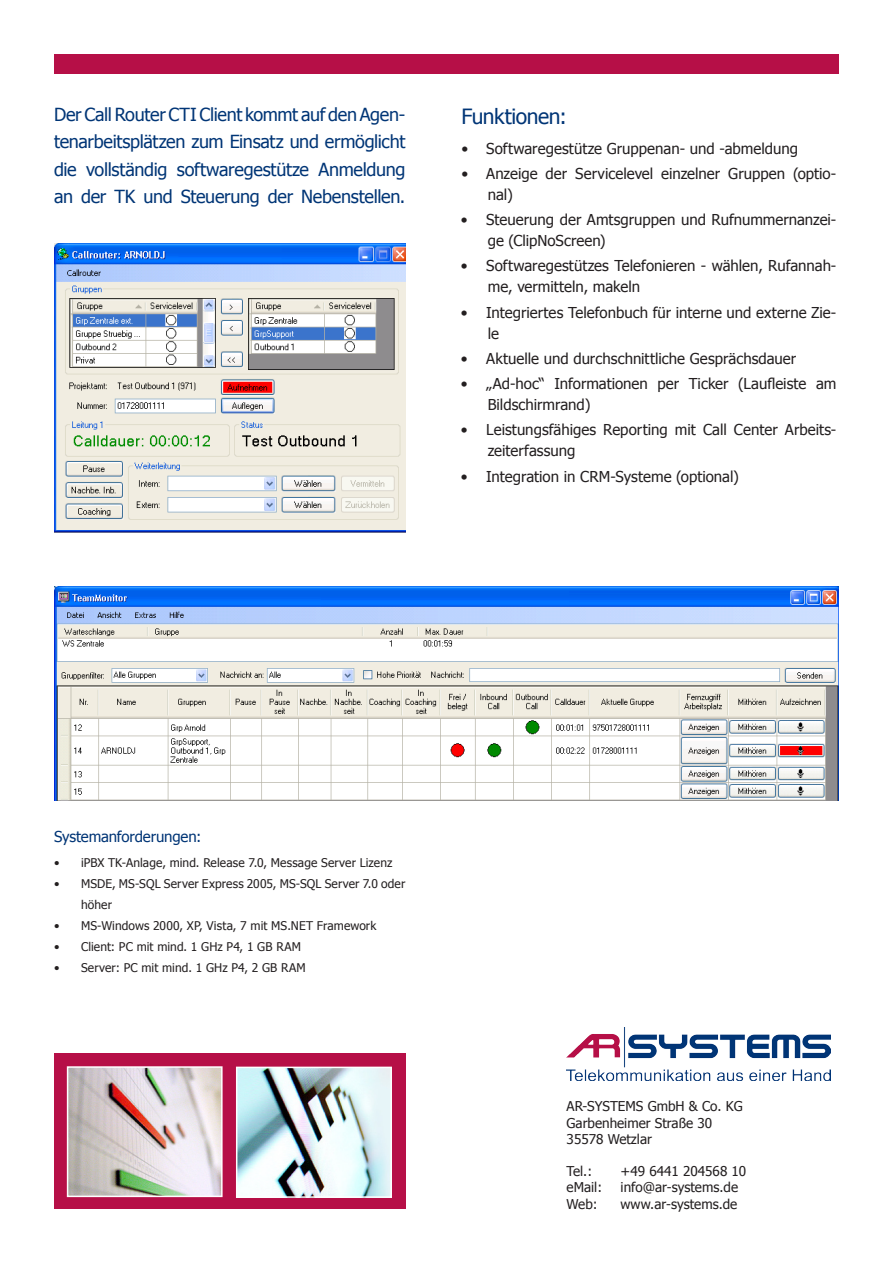
<style>
.page{position:relative;width:893px;height:1263px;background:#fff}
.page>*{position:absolute;margin:0;border:0;box-sizing:border-box;transform-origin:0 0}
._3__Hauptüberschrift{font:21px "Tahoma";letter-spacing:-.02em;color:#003576}
._3__Hauptüberschrift-2{font:18px/27px "Tahoma";letter-spacing:-.015em;color:#003576;text-align:justify}
._1__Normaltext{font:15px/21px "Tahoma";color:#231f20}
._3__Hauptüberschrift-3{font:15px "Tahoma";letter-spacing:-.01em;color:#003576}
.t1{font:13.5px "Tahoma";color:#231f20}
._1__Normaltext-2{font:12px/21px "Tahoma";letter-spacing:.01em;color:#231f20}
</style>
<div class="page">
<div style="left:54px;top:1054px;width:351px;height:155px;background:#b60f47"></div>
<img style="left:54px;top:243px;width:351px;height:289px">
<div style="left:54px;top:54px;width:785px;height:20px;background:#b60f47"></div>
<img style="left:70px;top:1069px;width:150px;height:125px">
<div style="left:67px;top:1066px;width:156px;height:131px;border:2px solid #fff"></div>
<img style="left:239px;top:1069px;width:150px;height:126px">
<div style="left:236px;top:1066px;width:156px;height:132px;border:2px solid #fff"></div>
<img style="left:567px;top:1027px;width:264px;height:53px">
<img style="left:55px;top:587px;width:784px;height:214px">
<p class="_3__Hauptüberschrift-2" style="left:54px;top:102px;width:353px">Der Call Router CTI Client kommt auf den Agen&shy;tenarbeitsplätzen zum Einsatz und ermöglicht die vollständig softwaregestütze Anmeldung an der TK und Steuerung der Nebenstellen.</p>
<p class="_3__Hauptüberschrift" style="left:461px;top:102px;width:107px">Funktionen:</p>
<p class="_1__Normaltext" style="left:461px;top:138px;width:338px">• Softwaregestütze Gruppenan- und -abmeldung</p>
<p class="_1__Normaltext" style="left:488px;top:164px;width:350px;text-indent:-26px">• Anzeige der Servicelevel einzelner Gruppen (optio&shy;nal)</p>
<p class="_1__Normaltext" style="left:488px;top:210px;width:350px;text-indent:-27px">• Steuerung der Amtsgruppen und Rufnummernanzei&shy;ge (ClipNoScreen)</p>
<p class="_1__Normaltext" style="left:488px;top:256px;width:350px;text-indent:-27px">• Softwaregestützes Telefonieren - wählen, Rufannah&shy;me, vermitteln, makeln</p>
<p class="_1__Normaltext" style="left:488px;top:302px;width:350px;text-indent:-27px">• Integriertes Telefonbuch für interne und externe Zie&shy;le</p>
<p class="_1__Normaltext" style="left:461px;top:349px;width:337px">• Aktuelle und durchschnittliche Gesprächsdauer</p>
<p class="_1__Normaltext" style="left:488px;top:374px;width:350px;text-indent:-27px">• „Ad-hoc“ Informationen per Ticker (Laufleiste am<br>Bildschirmrand)</p>
<p class="_1__Normaltext" style="left:488px;top:420px;width:350px;text-indent:-27px">• Leistungsfähiges Reporting mit Call Center Arbeits&shy;zeiterfassung</p>
<p class="_1__Normaltext" style="left:461px;top:466px;width:280px">• Integration in CRM-Systeme (optional)</p>
<p class="_3__Hauptüberschrift-3" style="left:54px;top:826px;width:149px">Systemanforderungen:</p>
<p class="_1__Normaltext-2" style="left:54px;top:853px;width:340px">• iPBX TK-Anlage, mind. Release 7.0, Message Server Lizenz</p>
<p class="_1__Normaltext-2" style="left:81px;top:874px;width:326px;text-indent:-27px">• MSDE, MS-SQL Server Express 2005, MS-SQL Server 7.0 oder höher</p>
<p class="_1__Normaltext-2" style="left:54px;top:916px;width:324px">• MS-Windows 2000, XP, Vista, 7 mit MS.NET Framework</p>
<p class="_1__Normaltext-2" style="left:54px;top:937px;width:249px">• Client: PC mit mind. 1 GHz P4, 1 GB RAM</p>
<p class="_1__Normaltext-2" style="left:54px;top:958px;width:253px">• Server: PC mit mind. 1 GHz P4, 2 GB RAM</p>
<p class="t1" style="left:567px;top:1097px;width:178px">AR-SYSTEMS GmbH &amp; Co. KG</p>
<p class="t1" style="left:567px;top:1113px;width:147px">Garbenheimer Straße 30</p>
<p class="t1" style="left:567px;top:1130px;width:87px">35578 Wetzlar</p>
<p class="t1" style="left:567px;top:1162px;width:27px">Tel.:</p>
<p class="t1" style="left:621px;top:1162px;width:127px">+49 6441 204568 10</p>
<p class="t1" style="left:567px;top:1178px;width:37px">eMail:</p>
<p class="t1" style="left:621px;top:1178px;width:119px">info@ar-systems.de</p>
<p class="t1" style="left:567px;top:1194px;width:33px">Web:</p>
<p class="t1" style="left:621px;top:1194px;width:118px">www.ar-systems.de</p>
</div>
